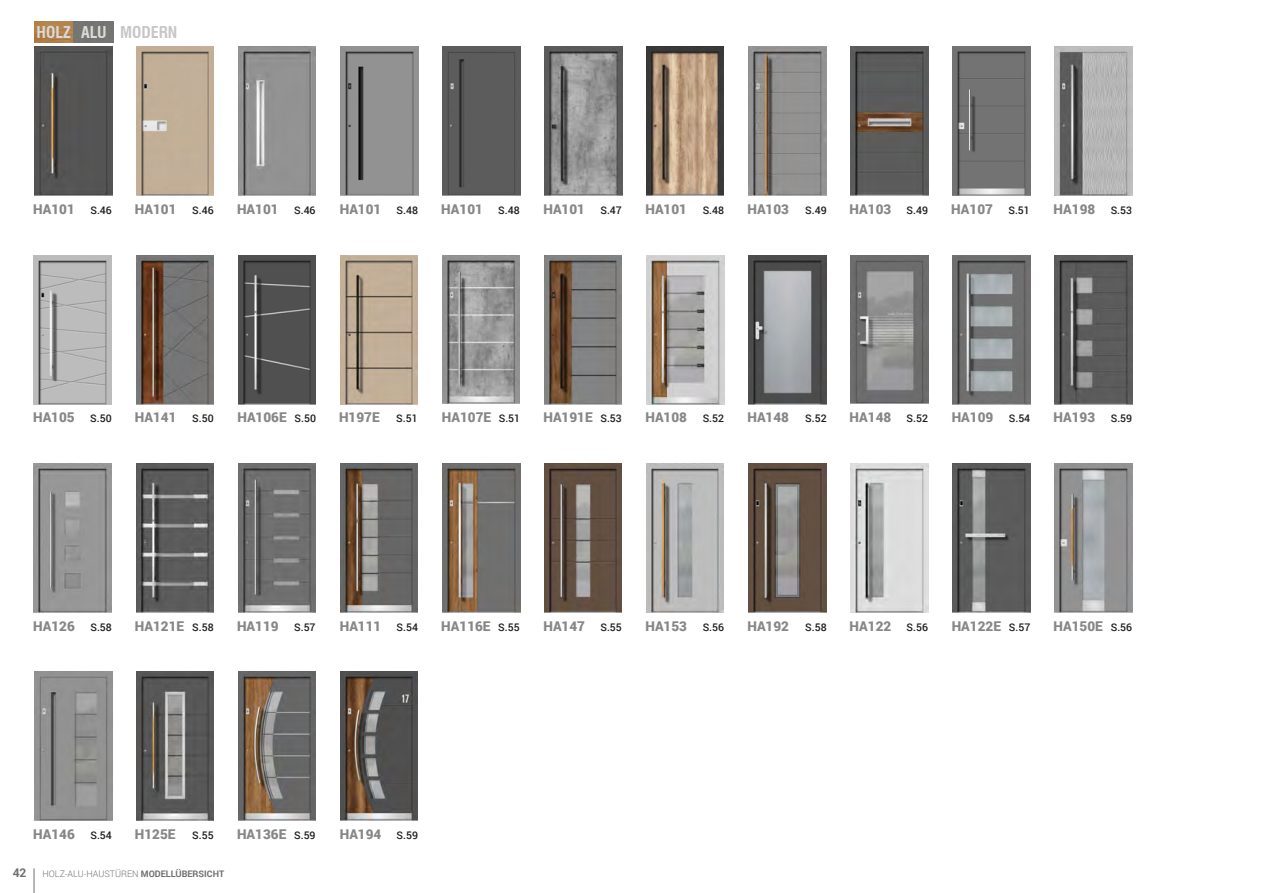
<style>
.page{position:relative;width:1263px;height:893px;background:#fff}
.page>*{position:absolute;margin:0;border:0;box-sizing:border-box;transform-origin:0 0}
.t1{font:700 condensed 15.9px "Swiss 721 BT";color:#dadada}
.t2{font:900 13.5px "Roboto";color:#878787}
.t3{font:700 12px "Roboto";color:#706f6f}
.t4{font:500 10.5px "Roboto";color:#1d1d1b}
.t5{font:300 9px "Roboto";color:#706f6f}
.s1{color:#c6c6c6}
.s2{font-weight:700}
</style>
<div class="page">
<svg style="left:34px;top:868px;width:1px;height:25px"></svg>
<img style="left:1054px;top:47px;width:79px;height:149px">
<img style="left:340px;top:255px;width:78px;height:149px">
<img style="left:340px;top:672px;width:78px;height:149px">
<img style="left:1054px;top:255px;width:79px;height:149px">
<img style="left:748px;top:463px;width:78px;height:149px">
<img style="left:544px;top:255px;width:78px;height:149px">
<img style="left:646px;top:463px;width:78px;height:149px">
<img style="left:1054px;top:463px;width:78px;height:149px">
<img style="left:850px;top:255px;width:79px;height:149px">
<img style="left:748px;top:255px;width:78px;height:149px">
<img style="left:544px;top:464px;width:78px;height:148px">
<img style="left:34px;top:672px;width:78px;height:149px">
<img style="left:238px;top:672px;width:78px;height:149px">
<img style="left:34px;top:463px;width:77px;height:149px">
<img style="left:136px;top:672px;width:78px;height:149px">
<img style="left:953px;top:463px;width:77px;height:149px">
<img style="left:851px;top:463px;width:77px;height:149px">
<img style="left:136px;top:463px;width:78px;height:149px">
<img style="left:238px;top:464px;width:78px;height:148px">
<img style="left:443px;top:463px;width:77px;height:149px">
<img style="left:340px;top:463px;width:78px;height:149px">
<img style="left:646px;top:255px;width:78px;height:149px">
<img style="left:442px;top:255px;width:78px;height:149px">
<img style="left:952px;top:47px;width:78px;height:149px">
<img style="left:238px;top:255px;width:77px;height:149px">
<img style="left:34px;top:255px;width:78px;height:149px">
<img style="left:850px;top:47px;width:78px;height:149px">
<img style="left:748px;top:47px;width:78px;height:149px">
<img style="left:544px;top:47px;width:78px;height:149px">
<img style="left:646px;top:47px;width:78px;height:149px">
<img style="left:442px;top:47px;width:79px;height:149px">
<img style="left:34px;top:47px;width:78px;height:149px">
<img style="left:340px;top:47px;width:78px;height:149px">
<img style="left:238px;top:47px;width:78px;height:149px">
<img style="left:136px;top:47px;width:78px;height:149px">
<img style="left:136px;top:255px;width:77px;height:149px">
<img style="left:34px;top:21px;width:80px;height:22px">
<img style="left:953px;top:255px;width:77px;height:149px">
<p class="t1" style="left:37px;top:23px;width:142px">HOLZ ALU <span class="s1">MODERN</span></p>
<p class="t2" style="left:33px;top:199px;width:43px">HA101</p>
<p class="t2" style="left:135px;top:199px;width:43px">HA101</p>
<p class="t2" style="left:237px;top:199px;width:43px">HA101</p>
<p class="t2" style="left:340px;top:199px;width:43px">HA101</p>
<p class="t2" style="left:441px;top:199px;width:43px">HA101</p>
<p class="t2" style="left:543px;top:199px;width:43px">HA101</p>
<p class="t2" style="left:645px;top:199px;width:43px">HA101</p>
<p class="t2" style="left:747px;top:199px;width:43px">HA103</p>
<p class="t2" style="left:850px;top:199px;width:43px">HA103</p>
<p class="t4" style="left:90px;top:202px;width:23px">S.46</p>
<p class="t4" style="left:192px;top:202px;width:23px">S.46</p>
<p class="t4" style="left:294px;top:202px;width:23px">S.46</p>
<p class="t4" style="left:397px;top:202px;width:23px">S.48</p>
<p class="t4" style="left:498px;top:202px;width:23px">S.48</p>
<p class="t4" style="left:600px;top:202px;width:23px">S.47</p>
<p class="t4" style="left:703px;top:202px;width:23px">S.48</p>
<p class="t4" style="left:805px;top:202px;width:23px">S.49</p>
<p class="t4" style="left:906px;top:202px;width:23px">S.49</p>
<p class="t2" style="left:951px;top:200px;width:43px">HA107</p>
<p class="t4" style="left:1008px;top:203px;width:23px">S.51</p>
<p class="t2" style="left:1054px;top:200px;width:43px">HA198</p>
<p class="t4" style="left:1111px;top:203px;width:23px">S.53</p>
<p class="t2" style="left:33px;top:408px;width:43px">HA105</p>
<p class="t2" style="left:135px;top:408px;width:43px">HA141</p>
<p class="t4" style="left:90px;top:411px;width:23px">S.50</p>
<p class="t4" style="left:192px;top:411px;width:23px">S.50</p>
<p class="t2" style="left:237px;top:408px;width:51px">HA106E</p>
<p class="t2" style="left:339px;top:408px;width:42px">H197E</p>
<p class="t4" style="left:295px;top:411px;width:23px">S.50</p>
<p class="t4" style="left:396px;top:411px;width:23px">S.51</p>
<p class="t2" style="left:645px;top:408px;width:43px">HA108</p>
<p class="t2" style="left:747px;top:408px;width:43px">HA148</p>
<p class="t2" style="left:850px;top:408px;width:43px">HA148</p>
<p class="t2" style="left:952px;top:408px;width:43px">HA109</p>
<p class="t2" style="left:1053px;top:408px;width:43px">HA193</p>
<p class="t2" style="left:442px;top:408px;width:51px">HA107E</p>
<p class="t2" style="left:543px;top:408px;width:51px">HA191E</p>
<p class="t4" style="left:499px;top:411px;width:23px">S.51</p>
<p class="t4" style="left:600px;top:411px;width:23px">S.53</p>
<p class="t4" style="left:703px;top:411px;width:23px">S.52</p>
<p class="t4" style="left:805px;top:411px;width:23px">S.52</p>
<p class="t4" style="left:906px;top:411px;width:23px">S.52</p>
<p class="t4" style="left:1009px;top:411px;width:23px">S.54</p>
<p class="t4" style="left:1111px;top:411px;width:23px">S.59</p>
<p class="t2" style="left:33px;top:616px;width:43px">HA126</p>
<p class="t2" style="left:135px;top:616px;width:51px">HA121E</p>
<p class="t2" style="left:237px;top:616px;width:43px">HA119</p>
<p class="t2" style="left:340px;top:616px;width:43px">HA111</p>
<p class="t2" style="left:441px;top:616px;width:51px">HA116E</p>
<p class="t2" style="left:543px;top:616px;width:43px">HA147</p>
<p class="t2" style="left:645px;top:616px;width:43px">HA153</p>
<p class="t2" style="left:747px;top:616px;width:43px">HA192</p>
<p class="t2" style="left:850px;top:616px;width:43px">HA122</p>
<p class="t2" style="left:952px;top:616px;width:51px">HA122E</p>
<p class="t2" style="left:1053px;top:616px;width:51px">HA150E</p>
<p class="t4" style="left:90px;top:620px;width:23px">S.58</p>
<p class="t4" style="left:192px;top:620px;width:23px">S.58</p>
<p class="t4" style="left:294px;top:620px;width:23px">S.57</p>
<p class="t4" style="left:397px;top:620px;width:23px">S.54</p>
<p class="t4" style="left:498px;top:620px;width:23px">S.55</p>
<p class="t4" style="left:600px;top:620px;width:23px">S.55</p>
<p class="t4" style="left:703px;top:620px;width:23px">S.56</p>
<p class="t4" style="left:805px;top:620px;width:23px">S.58</p>
<p class="t4" style="left:906px;top:620px;width:23px">S.56</p>
<p class="t4" style="left:1009px;top:620px;width:23px">S.57</p>
<p class="t4" style="left:1111px;top:620px;width:23px">S.56</p>
<p class="t2" style="left:33px;top:825px;width:43px">HA146</p>
<p class="t2" style="left:135px;top:825px;width:42px">H125E</p>
<p class="t2" style="left:237px;top:825px;width:51px">HA136E</p>
<p class="t2" style="left:340px;top:825px;width:43px">HA194</p>
<p class="t4" style="left:90px;top:828px;width:23px">S.54</p>
<p class="t4" style="left:192px;top:828px;width:23px">S.55</p>
<p class="t4" style="left:294px;top:828px;width:23px">S.59</p>
<p class="t4" style="left:397px;top:828px;width:23px">S.59</p>
<p class="t3" style="left:13px;top:864px;width:15px">42</p>
<p class="t5" style="left:43px;top:868px;width:183px">HOLZ-ALU-HAUSTÜREN <span class="s2">MODELLÜBERSICHT</span></p>
</div>
